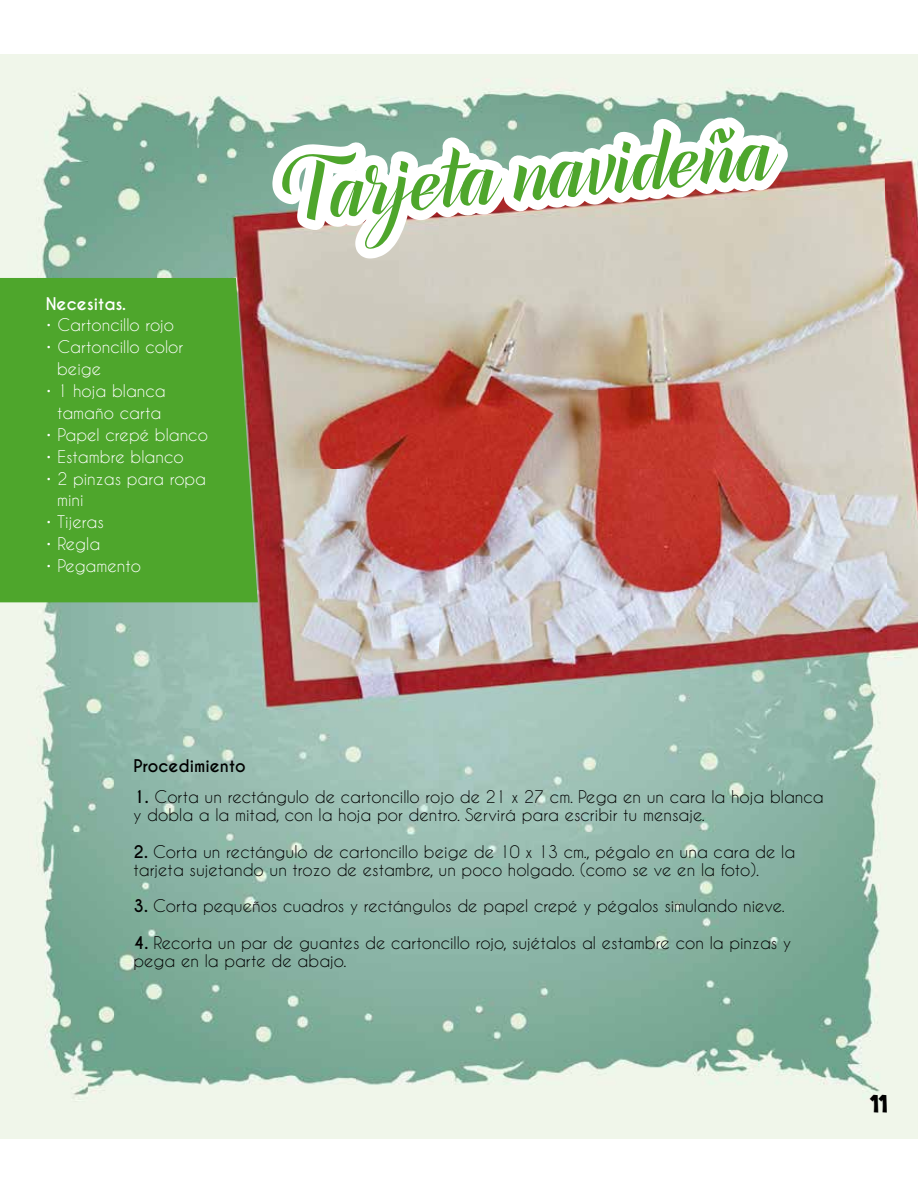
<style>
.page{position:relative;width:918px;height:1188px;background:#fff}
.page>*{position:absolute;margin:0;border:0;box-sizing:border-box;transform-origin:0 0}
.t1{font:112.35px "Canela Bark Bold PERSONALUSE";color:#4ea62c}
.t2{font:29.1px "Brady Bunch Remastered";color:#000}
.t3{font:16.35px/18.1px "Caviar Dreams";color:#000}
.t4{font:16.35px/21.9px "Caviar Dreams";color:#fff}
.t5{font:700 16.35px "Caviar Dreams";color:#000}
.t6{font:700 16.35px "Caviar Dreams";color:#fff}
.s1{font-weight:700}
</style>
<div class="page">
<img style="left:0;top:54px;width:918px;height:1085px">
<svg style="left:307px;top:415px;width:116px;height:253px;background:#c39290"></svg>
<svg style="left:0;top:148px;width:437px;height:267px;background:#c5c0b2"></svg>
<svg style="left:258px;top:54px;width:196px;height:71px;background:#dbe8db"></svg>
<svg style="left:437px;top:101px;width:91px;height:544px;background:#c28080"></svg>
<svg style="left:454px;top:54px;width:114px;height:381px;background:#c9ab9d"></svg>
<svg style="left:526px;top:94px;width:42px;height:543px;background:#beb5b0"></svg>
<svg style="left:568px;top:54px;width:131px;height:586px;background:#c27e77"></svg>
<svg style="left:76px;top:125px;width:565px;height:268px"></svg>
<svg style="left:641px;top:54px;width:120px;height:364px"></svg>
<svg style="left:713px;top:77px;width:91px;height:544px;background:#cab8af"></svg>
<div style="left:0;top:278px;width:258px;height:324px;background:#4ea62c"></div>
<p class="t6" style="left:46px;top:294px;width:82px">Necesitas.</p>
<p class="t4" style="left:46px;top:314px;width:130px">• Cartoncillo rojo</p>
<p class="t4" style="left:57px;top:336px;width:128px;text-indent:-11px">• Cartoncillo color beige</p>
<p class="t4" style="left:46px;top:380px;width:122px;text-align:center">• 1 hoja blanca tamaño carta</p>
<p class="t4" style="left:46px;top:423px;width:164px">• Papel crepé blanco</p>
<p class="t4" style="left:46px;top:445px;width:140px">• Estambre blanco</p>
<p class="t4" style="left:57px;top:467px;width:151px;text-indent:-11px">• 2 pinzas para ropa mini</p>
<p class="t4" style="left:46px;top:511px;width:60px">• Tijeras</p>
<p class="t4" style="left:46px;top:533px;width:56px">• Regla</p>
<p class="t4" style="left:46px;top:555px;width:97px">• Pegamento</p>
<h1 class="t1" style="left:277px;top:135px;width:499px;rotate:-5deg">Tarjeta navideña</h1>
<p class="t5" style="left:134px;top:756px;width:114px">Procedimiento</p>
<p class="t3" style="left:134px;top:787px;width:692px"><span class="s1">1.</span> Corta un rectángulo de cartoncillo rojo de 21 x 27 cm. Pega en un cara la hoja blanca y dobla a la mitad, con la hoja por dentro. Servirá para escribir tu mensaje.</p>
<p class="t3" style="left:134px;top:842px;width:663px"><span class="s1">2.</span> Corta un rectángulo de cartoncillo beige de 10 x 13 cm., pégalo en una cara de la tarjeta sujetando un trozo de estambre, un poco holgado. (como se ve en la foto).</p>
<p class="t3" style="left:134px;top:897px;width:653px"><span class="s1">3.</span> Corta pequeños cuadros y rectángulos de papel crepé y pégalos simulando nieve.</p>
<p class="t3" style="left:134px;top:933px;width:659px"><span class="s1">4.</span> Recorta un par de guantes de cartoncillo rojo, sujétalos al estambre con la pinzas y pega en la parte de abajo.</p>
<h2 class="t2" style="left:870px;top:1090px;width:19px">11</h2>
</div>
